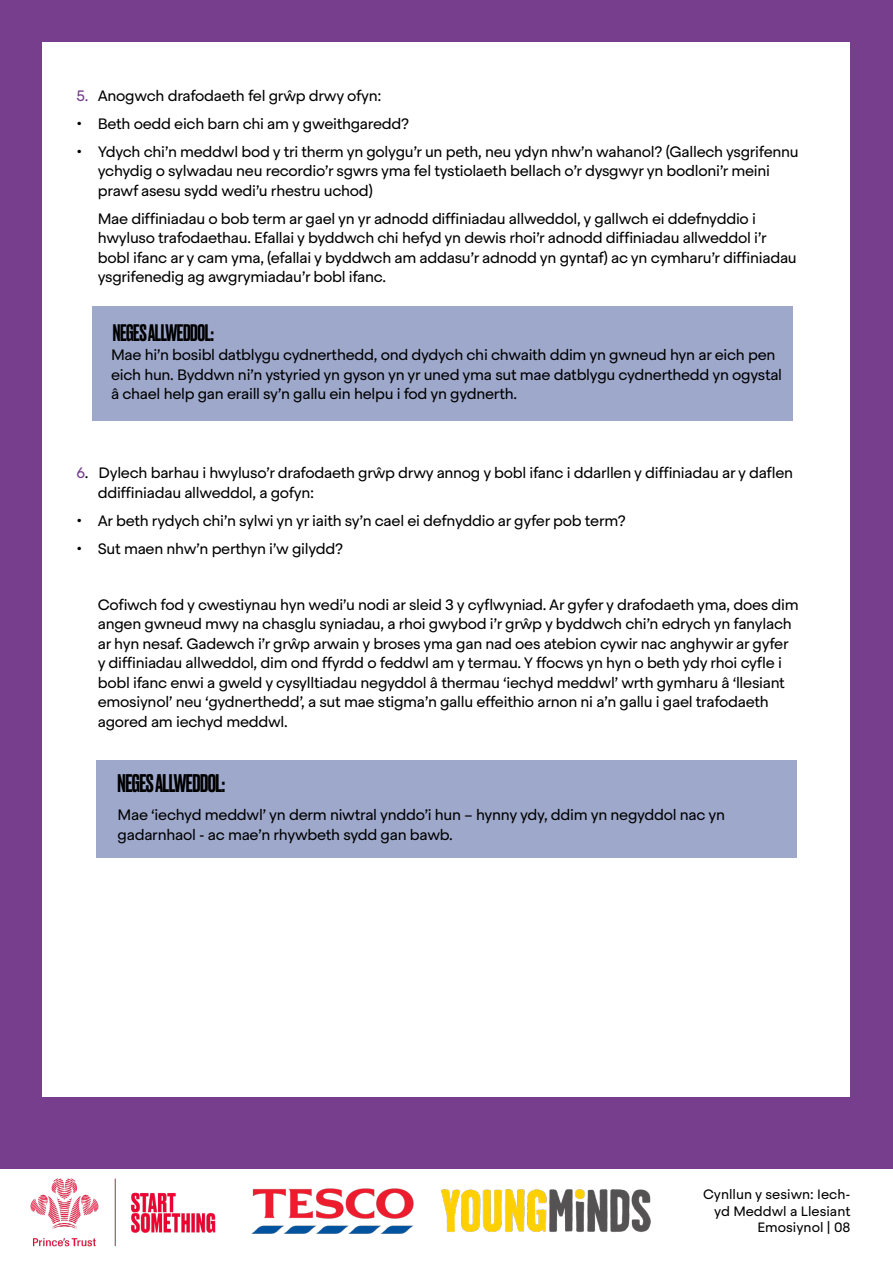
<style>
.page{position:relative;width:893px;height:1263px;background:#fff}
.page>*{position:absolute;margin:0;border:0;box-sizing:border-box;transform-origin:0 0}
.t1{font:500 24px "Druk";letter-spacing:-.02em;color:#000}
.t2{font:500 22.5px "Druk";letter-spacing:-.02em;color:#000}
.t3{font:15px/19.5px "Steradian";letter-spacing:-.02em;color:#000}
.t4{font:13.5px/16.2px "Steradian";color:#000;text-align:right}
.s1{color:#773e8e}
</style>
<div class="page">
<div style="left:0;top:0;width:893px;height:1168px;background:#773e8e"></div>
<div style="left:43px;top:43px;width:807px;height:1054px;background:#fff"></div>
<img style="left:251px;top:1188px;width:163px;height:46px">
<img style="left:441px;top:1189px;width:210px;height:43px">
<img style="left:11px;top:1168px;width:227px;height:79px">
<div style="left:96px;top:760px;width:701px;height:97px;background:#9ea8cb"></div>
<div style="left:92px;top:306px;width:700px;height:115px;background:#9ea8cb"></div>
<p class="t3" style="left:77px;top:86px;width:306px"><span class="s1">5.</span> Anogwch drafodaeth fel grŵp drwy ofyn:</p>
<p class="t3" style="left:77px;top:114px;width:334px">• Beth oedd eich barn chi am y gweithgaredd?</p>
<p class="t3" style="left:98px;top:142px;width:702px;text-indent:-21px">• Ydych chi’n meddwl bod y tri therm yn golygu’r un peth, neu ydyn nhw’n wahanol? (Gallech ysgrifennu ychydig o sylwadau neu recordio’r sgwrs yma fel tystiolaeth bellach o’r dysgwyr yn bodloni’r meini prawf asesu sydd wedi’u rhestru uchod)</p>
<p class="t3" style="left:98px;top:209px;width:700px">Mae diffiniadau o bob term ar gael yn yr adnodd diffiniadau allweddol, y gallwch ei ddefnyddio i hwyluso trafodaethau. Efallai y byddwch chi hefyd yn dewis rhoi’r adnodd diffiniadau allweddol i’r bobl ifanc ar y cam yma, (efallai y byddwch am addasu’r adnodd yn gyntaf) ac yn cymharu’r diffiniadau ysgrifenedig ag awgrymiadau’r bobl ifanc.</p>
<h2 class="t2" style="left:113px;top:317px;width:102px">NEGES ALLWEDDOL:</h2>
<p class="t3" style="left:111px;top:345px;width:673px">Mae hi’n bosibl datblygu cydnerthedd, ond dydych chi chwaith ddim yn gwneud hyn ar eich pen eich hun. Byddwn ni’n ystyried yn gyson yn yr uned yma sut mae datblygu cydnerthedd yn ogystal â chael help gan eraill sy’n gallu ein helpu i fod yn gydnerth.</p>
<p class="t3" style="left:98px;top:463px;width:697px;text-indent:-21px"><span class="s1">6</span>. Dylech barhau i hwyluso’r drafodaeth grŵp drwy annog y bobl ifanc i ddarllen y diffiniadau ar y daflen ddiffiniadau allweddol, a gofyn:</p>
<p class="t3" style="left:77px;top:511px;width:551px">• Ar beth rydych chi’n sylwi yn yr iaith sy’n cael ei defnyddio ar gyfer pob term?</p>
<p class="t3" style="left:77px;top:539px;width:268px">• Sut maen nhw’n perthyn i’w gilydd?</p>
<p class="t3" style="left:98px;top:595px;width:702px">Cofiwch fod y cwestiynau hyn wedi’u nodi ar sleid 3 y cyflwyniad. Ar gyfer y drafodaeth yma, does dim angen gwneud mwy na chasglu syniadau, a rhoi gwybod i’r grŵp y byddwch chi’n edrych yn fanylach ar hyn nesaf. Gadewch i’r grŵp arwain y broses yma gan nad oes atebion cywir nac anghywir ar gyfer y diffiniadau allweddol, dim ond ffyrdd o feddwl am y termau. Y ffocws yn hyn o beth ydy rhoi cyfle i bobl ifanc enwi a gweld y cysylltiadau negyddol â thermau ‘iechyd meddwl’ wrth gymharu â ‘llesiant emosiynol’ neu ‘gydnerthedd’, a sut mae stigma’n gallu effeithio arnon ni a’n gallu i gael trafodaeth agored am iechyd meddwl.</p>
<h1 class="t1" style="left:118px;top:767px;width:109px">NEGES ALLWEDDOL:</h1>
<p class="t3" style="left:118px;top:805px;width:609px">Mae ‘iechyd meddwl’ yn derm niwtral ynddo’i hun – hynny ydy, ddim yn negyddol nac yn gadarnhaol - ac mae’n rhywbeth sydd gan bawb.</p>
<p class="t4" style="left:703px;top:1186px;width:149px">Cynllun y sesiwn: Iech&shy;yd Meddwl a Llesiant<br>Emosiynol | 08</p>
</div>
